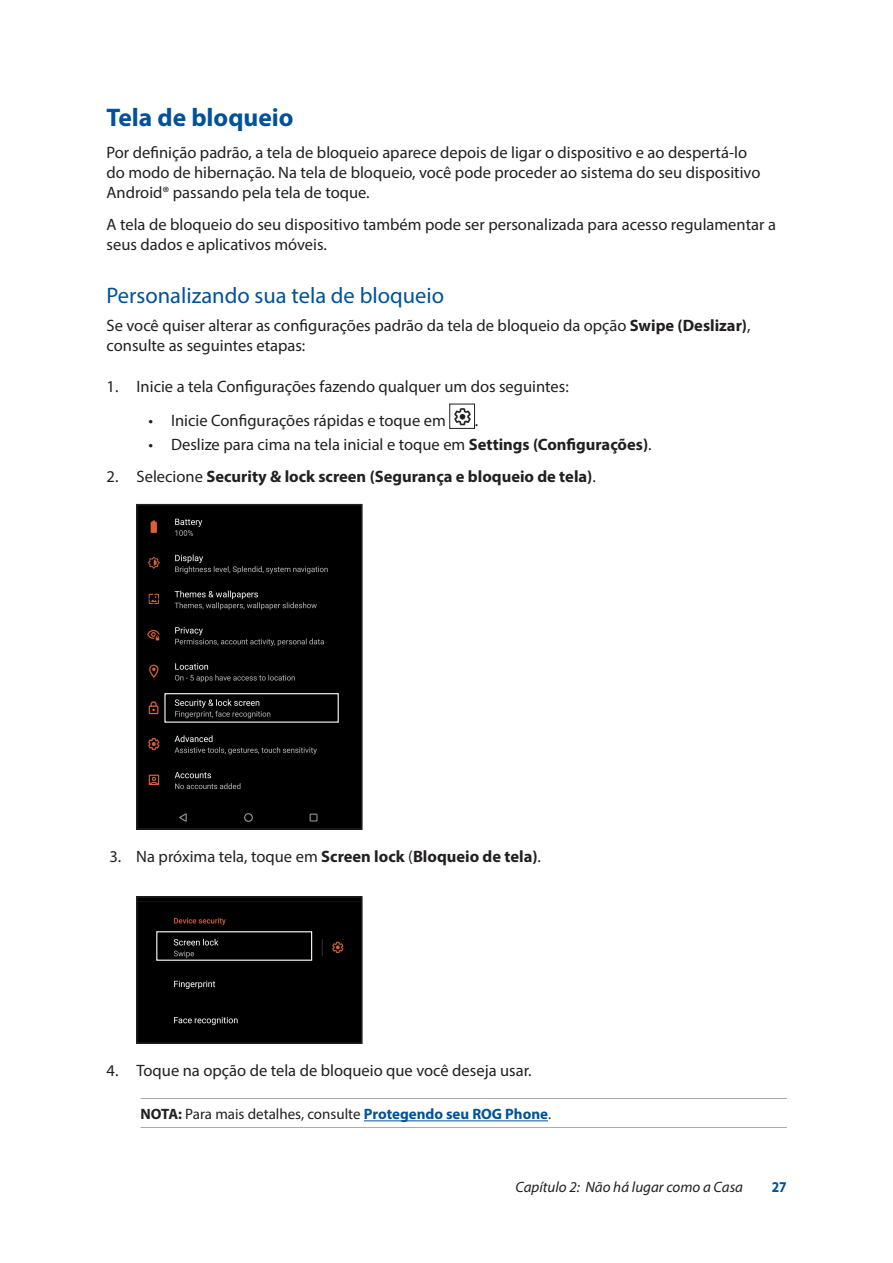
<style>
.page{position:relative;width:893px;height:1263px;background:#fff}
.page>*{position:absolute;margin:0;border:0;box-sizing:border-box;transform-origin:0 0}
.t1{font:700 25.5px "Myriad Pro";color:#01529a}
.t2{font:22.5px "Myriad Pro";color:#01529a}
.t3{font:16.5px/19.8px "Myriad Pro";color:#231f20}
.t4{font:700 16.5px "Myriad Pro";color:#231f20}
.t5{font:15px "Myriad Pro";color:#231f20}
.t6{font:italic 15px "Myriad Pro";color:#231f20}
.t7{font:700 15px "Myriad Pro";color:#01529a;scale:.9 1}
.s1{font-weight:700}
.s2{font-weight:400}
.s3{font-weight:700;color:#01529a}
</style>
<div class="page">
<img style="left:454px;top:408px;width:17px;height:18px">
<div style="left:449px;top:404px;width:26px;height:25px;border:1px solid #231f20"></div>
<hr style="left:141px;top:1098px;width:646px;height:1px;background:#a8a9ad">
<hr style="left:141px;top:1127px;width:646px;height:1px;background:#a8a9ad">
<hr style="left:364px;top:1120px;width:184px;height:1px;background:#01529a">
<img style="left:139px;top:507px;width:221px;height:320px">
<div style="left:136px;top:504px;width:227px;height:326px;border:2px solid #231f20"></div>
<div style="left:164px;top:693px;width:175px;height:30px;border:1px solid #fff"></div>
<div style="left:139px;top:899px;width:221px;height:142px;background:#000"></div>
<div style="left:136px;top:896px;width:227px;height:148px;border:2px solid #231f20"></div>
<h1 class="t1" style="left:107px;top:100px;width:189px">Tela de bloqueio</h1>
<p class="t3" style="left:107px;top:142px;width:655px">Por definição padrão, a tela de bloqueio aparece depois de ligar o dispositivo e ao despertá-lo do modo de hibernação. Na tela de bloqueio, você pode proceder ao sistema do seu dispositivo<br>Android® passando pela tela de toque.</p>
<p class="t3" style="left:107px;top:215px;width:671px">A tela de bloqueio do seu dispositivo também pode ser personalizada para acesso regulamentar a seus dados e aplicativos móveis.</p>
<h2 class="t2" style="left:107px;top:281px;width:339px">Personalizando sua tela de bloqueio</h2>
<p class="t3" style="left:107px;top:315px;width:645px">Se você quiser alterar as configurações padrão da tela de bloqueio da opção <span class="s1">Swipe (Deslizar)</span>, consulte as seguintes etapas:</p>
<p class="t3" style="left:107px;top:376px;width:464px">1. Inicie a tela Configurações fazendo qualquer um dos seguintes:</p>
<p class="t3" style="left:149px;top:410px;width:299px">• Inicie Configurações rápidas e toque em</p>
<p class="t3" style="left:475px;top:410px;width:5px">.</p>
<p class="t3" style="left:149px;top:434px;width:505px">• Deslize para cima na tela inicial e toque em <span class="s1">Settings (Configurações)</span>.</p>
<p class="t4" style="left:107px;top:466px;width:491px"><span class="s2">2. Selecione</span> Security &amp; lock screen (Segurança e bloqueio de tela)<span class="s2">.</span></p>
<p class="t3" style="left:109px;top:846px;width:433px">3. Na próxima tela, toque em <span class="s1">Screen lock</span> (<span class="s1">Bloqueio de tela)</span>.</p>
<p class="t3" style="left:107px;top:1060px;width:427px">4. Toque na opção de tela de bloqueio que você deseja usar.</p>
<p class="t5" style="left:141px;top:1105px;width:412px"><span class="s1">NOTA:</span> Para mais detalhes, consulte <span class="s3">Protegendo seu ROG Phone</span>.</p>
<p class="t6" style="left:515px;top:1178px;width:229px">Capítulo 2: Não há lugar como a Casa</p>
<p class="t7" style="left:772px;top:1177px;width:18px">27</p>
</div>
